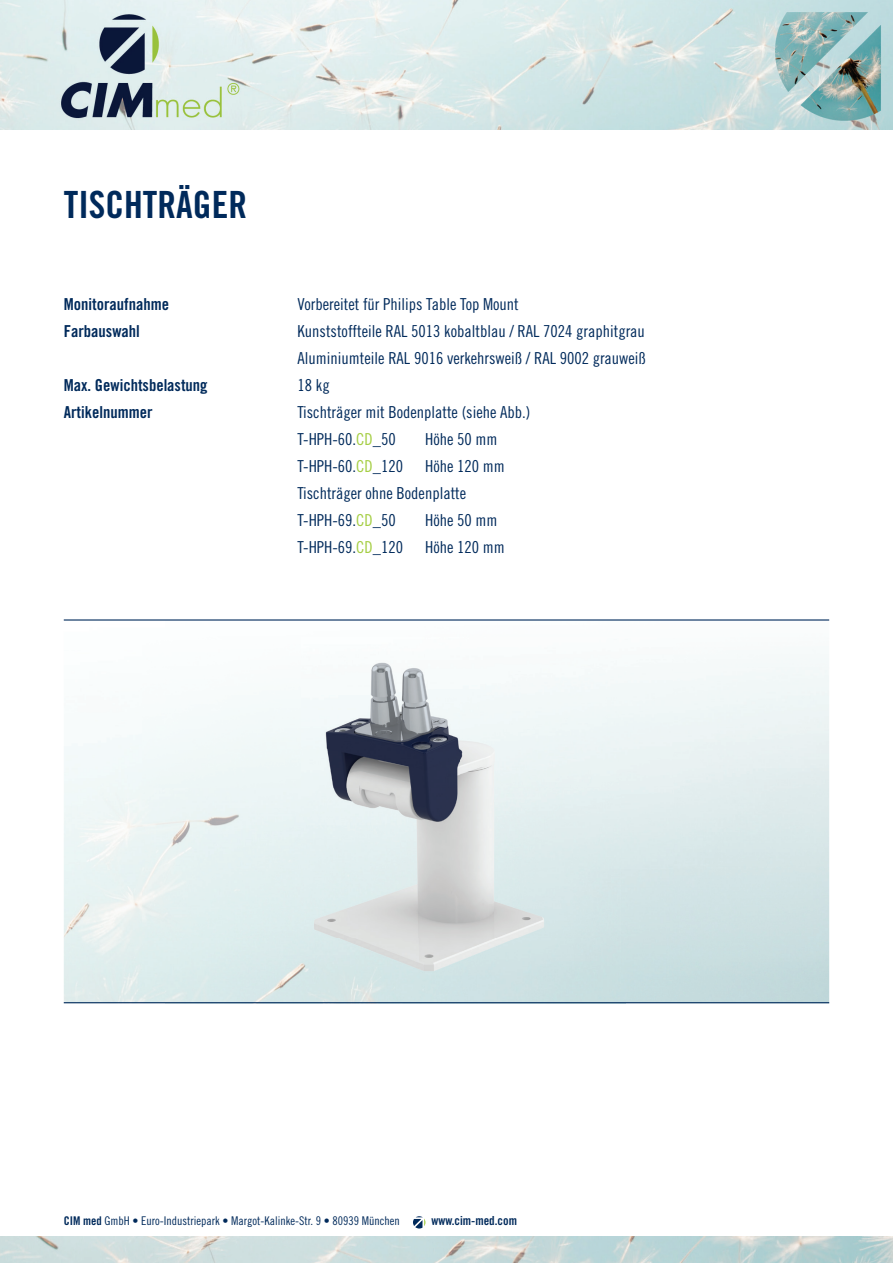
<style>
.page{position:relative;width:893px;height:1263px;background:#fff}
.page>*{position:absolute;margin:0;border:0;box-sizing:border-box;transform-origin:0 0}
.t1{font:37.5px "Trade Gothic LT Std Bd Cn 20";color:#002a5b}
.t2{font:16.5px/27px "Trade Gothic LT Std Cn 18";color:#002a5b}
.t3{font:16.5px/27px "Trade Gothic LT Std Bd Cn 20";color:#002a5b}
.t4{font:12.45px "Trade Gothic LT Std Bd Cn 20";color:#002a5b}
.t5{font:12px "Trade Gothic LT Std Cn 18";color:#002a5b}
.s1{color:#a5ce44}
.s2{font-family:"Trade Gothic LT Std Bd Cn 20"}
</style>
<div class="page">
<img style="left:0;top:0;width:893px;height:130px">
<img style="left:0;top:1237px;width:893px;height:26px">
<svg style="left:413px;top:1216px;width:12px;height:12px"></svg>
<img style="left:64px;top:734px;width:101px;height:268px">
<img style="left:165px;top:989px;width:461px;height:13px">
<hr style="left:64px;top:1002px;width:765px;height:1px;background:#002a5b">
<hr style="left:64px;top:619px;width:765px;height:1px;background:#002a5b">
<img style="left:142px;top:638px;width:531px;height:351px">
<h1 class="t1" style="left:64px;top:182px;width:185px">TISCHTRÄGER</h1>
<p class="t3" style="left:64px;top:290px;width:107px">Monitoraufnahme<br>Farbauswahl</p>
<p class="t3" style="left:64px;top:371px;width:145px">Max. Gewichtsbelastung<br>Artikelnummer</p>
<p class="t2" style="left:298px;top:290px;width:350px">Vorbereitet für Philips Table Top Mount<br>Kunststoffteile RAL 5013 kobaltblau / RAL 7024 graphitgrau Aluminiumteile RAL 9016 verkehrsweiß / RAL 9002 grauweiß 18 kg<br>Tischträger mit Bodenplatte (siehe Abb.)<br>T-HPH-60.<span class="s1">CD</span>_50</p>
<p class="t2" style="left:425px;top:425px;width:74px">Höhe 50 mm</p>
<p class="t2" style="left:298px;top:452px;width:107px">T-HPH-60.<span class="s1">CD</span>_120</p>
<p class="t2" style="left:298px;top:452px;width:209px;text-indent:128px">Höhe 120 mm<br>Tischträger ohne Bodenplatte<br>T-HPH-69.<span class="s1">CD</span>_50</p>
<p class="t2" style="left:425px;top:506px;width:74px">Höhe 50 mm</p>
<p class="t2" style="left:298px;top:533px;width:107px">T-HPH-69.<span class="s1">CD</span>_120</p>
<p class="t2" style="left:425px;top:533px;width:81px">Höhe 120 mm</p>
<p class="t5" style="left:64px;top:1213px;width:337px"><span class="s2">CIM med</span> GmbH • Euro-Industriepark • Margot-Kalinke-Str. 9 • 80939 München</p>
<p class="t4" style="left:431px;top:1213px;width:87px">www.cim-med.com</p>
</div>
